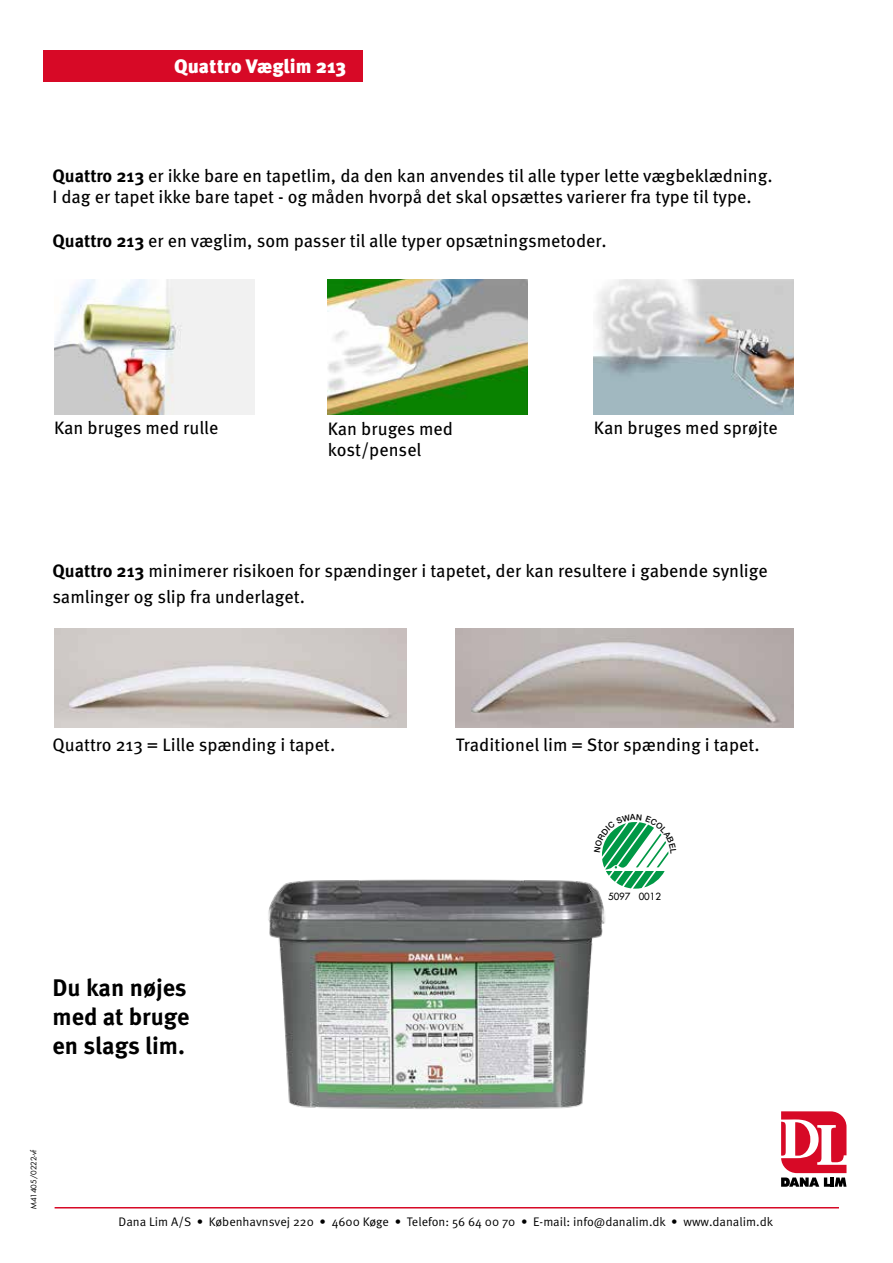
<style>
.page{position:relative;width:893px;height:1263px;background:#fff}
.page>*{position:absolute;margin:0;border:0;box-sizing:border-box;transform-origin:0 0}
.t1{font:700 24px/28.8px "Meta Pro";color:#000}
.t2{font:900 19.5px "Meta Pro";color:#fff}
.t3{font:18px/21.6px "Meta Pro";color:#000}
.t4{font:12.45px "Meta Pro Norm";color:#000}
.t5{font:9.6px "Futura LT";color:#000}
.t6{font:7.5px "Futura LT";color:#000}
.s1{font-weight:700}
</style>
<div class="page">
<img style="left:594px;top:279px;width:199px;height:135px">
<img style="left:55px;top:279px;width:199px;height:135px">
<img style="left:328px;top:279px;width:199px;height:135px">
<img style="left:54px;top:628px;width:352px;height:99px">
<img style="left:456px;top:628px;width:337px;height:99px">
<hr style="left:55px;top:1207px;width:784px;height:1px;background:#d70926">
<img style="left:268px;top:879px;width:337px;height:230px">
<div style="left:0;top:51px;width:362px;height:31px;background:#d70926"></div>
<div style="left:0;top:0;width:43px;height:1263px;background:#fff"></div>
<svg style="left:781px;top:1111px;width:65px;height:76px"></svg>
<svg style="left:594px;top:822px;width:75px;height:67px"></svg>
<p class="t2" style="left:174px;top:50px;width:173px">Quattro Væglim 213</p>
<p class="t3" style="left:52px;top:164px;width:722px"><span class="s1">Quattro 213</span> er ikke bare en tapetlim, da den kan anvendes til alle typer lette vægbeklædning.<br>I dag er tapet ikke bare tapet - og måden hvorpå det skal opsættes varierer fra type til type.</p>
<p class="t3" style="left:52px;top:228px;width:556px"><span class="s1">Quattro 213</span> er en væglim, som passer til alle typer opsætningsmetoder.</p>
<p class="t3" style="left:54px;top:416px;width:166px">Kan bruges med rulle</p>
<p class="t3" style="left:328px;top:416px;width:127px">Kan bruges med kost/pensel</p>
<p class="t3" style="left:594px;top:416px;width:185px">Kan bruges med sprøjte</p>
<p class="t3" style="left:52px;top:557px;width:717px;line-height:25.5px"><span class="s1">Quattro 213</span> minimerer risikoen for spændinger i tapetet, der kan resultere i gabende synlige samlinger og slip fra underlaget.</p>
<p class="t3" style="left:52px;top:733px;width:284px">Quattro 213 = Lille spænding i tapet.</p>
<p class="t3" style="left:456px;top:733px;width:305px">Traditionel lim = Stor spænding i tapet.</p>
<h1 class="t1" style="left:52px;top:972px;width:139px">Du kan nøjes med at bruge en slags lim.</h1>
<p class="t5" style="left:608px;top:890px;width:54px">5097 0012</p>
<p class="t6" style="left:29px;top:1209px;width:61px;rotate:-90deg">M41405/0222-vf</p>
<p class="t4" style="left:119px;top:1212px;width:656px">Dana Lim A/S • Københavnsvej 220 • 4600 Køge • Telefon: 56 64 00 70 • E-mail: info@danalim.dk • www.danalim.dk</p>
</div>
